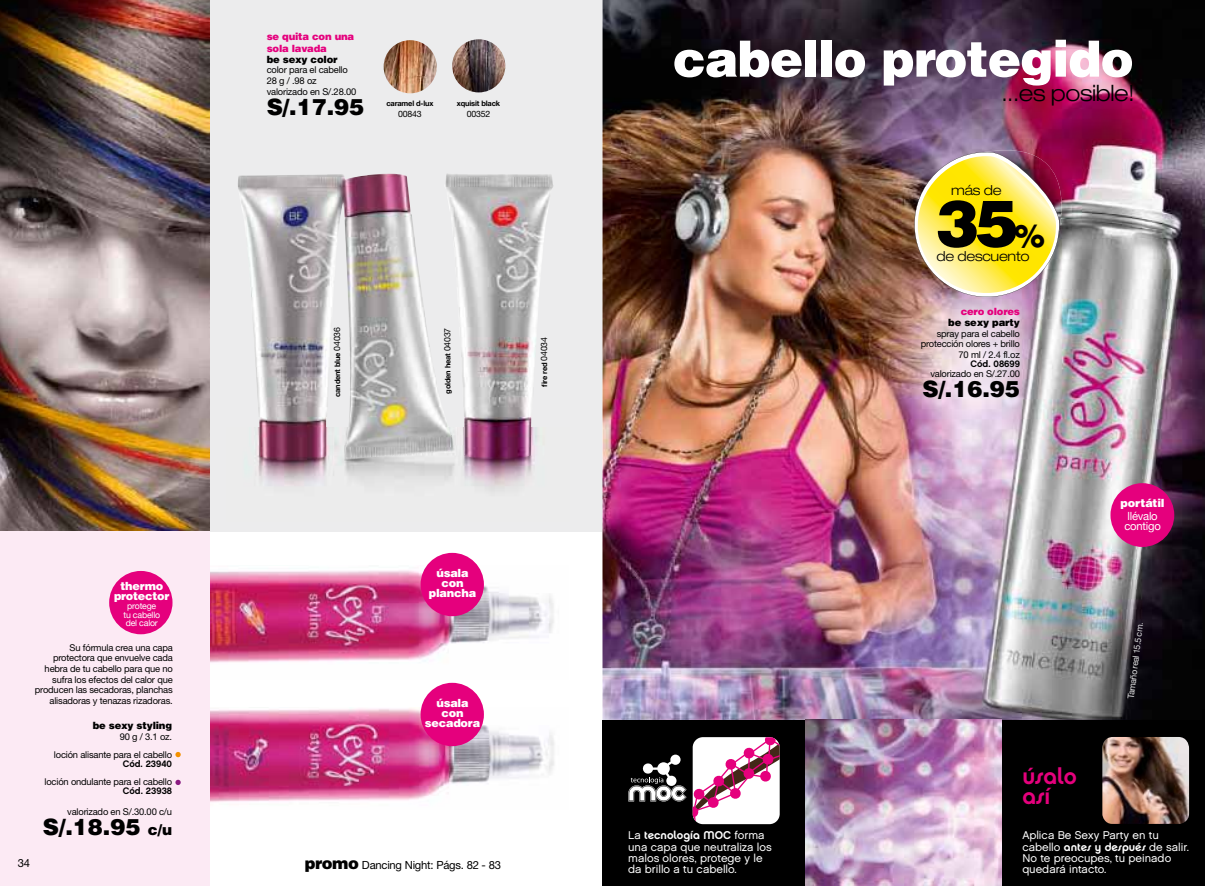
<style>
.page{position:relative;width:1205px;height:886px;background:#fff}
.page>*{position:absolute;margin:0;border:0;box-sizing:border-box;transform-origin:0 0}
.t1{font:900 65px "Helvetica LT Std";color:#000}
.t2{font:900 50px "Helvetica LT Std";letter-spacing:-.02em;color:#fff}
.t3{font:900 22.5px "Helvetica LT Std";color:#000}
.t4{font:300 expanded 22.5px "Helvetica Neue";letter-spacing:-.02em;color:#000}
.t5{font:22.5px/19.5px "Chalet New York Nineteen Seventy";color:#e5007d}
.t6{font:300 expanded 13.75px "Helvetica Neue";letter-spacing:-.02em;color:#000}
.t7{font:11.25px/11.2px "Chalet London Nineteen Sixty";color:#fff}
.t8{font:900 11.25px/10px "Helvetica LT Std";letter-spacing:-.02em;color:#fff;text-align:center}
.t9{font:11.25px "Helvetica Neue";letter-spacing:-.02em;color:#000}
.t10{font:11.25px "Helvetica Neue";letter-spacing:-.02em;color:#fff}
.t11{font:900 10px/11.2px "Helvetica LT Std";letter-spacing:-.02em;color:#000;text-align:right}
.t12{font:900 10px/11.2px "Helvetica LT Std";letter-spacing:-.02em;color:#e5007d}
.t13{font:9.38px/10.6px "Helvetica Neue";letter-spacing:-.02em;color:#000;text-align:right}
.t14{font:8.75px/8.8px "Helvetica Neue";letter-spacing:-.02em;color:#fff;text-align:center}
.t15{font:8.75px "Helvetica Neue";color:#dfdfe0}
.t16{font:8.75px "Helvetica Neue";letter-spacing:-.02em;color:#000}
.t17{font:700 7.5px "Helvetica Neue";letter-spacing:-.02em;color:#000}
.s1{color:#000}
.s2{font-family:"Chalet New York Nineteen Sixty"}
.s3{font-size:15px}
.s4{font-weight:400;font-size:8.75px}
.s5{font-family:"Helvetica LT Std";font-weight:900;font-size:16.25px}
.s6{font-size:30px}
.s7{color:#e5007d}
.s8{font-family:"Helvetica Neue";font-weight:400}
.s9{font-family:"Chalet New York Nineteen Seventy"}
</style>
<div class="page">
<img style="left:602px;top:0;width:603px;height:886px">
<img style="left:209px;top:707px;width:345px;height:102px">
<img style="left:209px;top:565px;width:345px;height:114px">
<div style="left:203px;top:0;width:399px;height:531px;background:#ececed"></div>
<div style="left:0;top:531px;width:209px;height:355px;background:#fceaf4"></div>
<img style="left:981px;top:150px;width:83px;height:81px">
<img style="left:907px;top:151px;width:153px;height:153px">
<div style="left:602px;top:720px;width:203px;height:166px;background:#000"></div>
<svg style="left:693px;top:737px;width:87px;height:87px;background:#e4bccf"></svg>
<div style="left:1002px;top:720px;width:203px;height:166px;background:#000"></div>
<img style="left:1102px;top:737px;width:87px;height:87px">
<svg style="left:175px;top:752px;width:6px;height:5px"></svg>
<svg style="left:175px;top:780px;width:6px;height:5px"></svg>
<img style="left:806px;top:720px;width:196px;height:166px">
<div style="left:420px;top:553px;width:64px;height:63px;background:#e5007d;border-radius:50%"></div>
<div style="left:109px;top:571px;width:63px;height:63px;background:#e5007d;border-radius:50%"></div>
<div style="left:420px;top:683px;width:64px;height:63px;background:#e5007d;border-radius:50%"></div>
<div style="left:1110px;top:483px;width:64px;height:64px;background:#e5007d;border-radius:50%"></div>
<img style="left:258px;top:461px;width:275px;height:30px">
<img style="left:238px;top:173px;width:315px;height:288px">
<img style="left:0;top:0;width:209px;height:531px">
<svg style="left:628px;top:754px;width:58px;height:47px"></svg>
<img style="left:384px;top:40px;width:53px;height:53px;border-radius:27px">
<img style="left:452px;top:39px;width:53px;height:53px;border-radius:27px">
<p class="t12" style="left:267px;top:31px;width:89px">se quita con una sola lavada<br><span class="s1">be sexy color</span></p>
<p class="t13" style="left:267px;top:65px;width:91px;text-align:left">color para el cabello<br>28 g / .98 oz valorizado en S/.28.00</p>
<p class="t3" style="left:267px;top:92px;width:99px">S/.17.95</p>
<p class="t17" style="left:386px;top:99px;width:49px">caramel d-lux</p>
<p class="t16" style="left:398px;top:108px;width:25px">00843</p>
<p class="t17" style="left:457px;top:99px;width:45px">xquisit black</p>
<p class="t16" style="left:467px;top:108px;width:25px">00352</p>
<p class="t8" style="left:114px;top:581px;width:57px">thermo protector</p>
<p class="t14" style="left:123px;top:601px;width:38px">protege tu cabello del calor</p>
<p class="t13" style="left:35px;top:642px;width:139px">Su fórmula crea una capa protectora que envuelve cada hebra de tu cabello para que no sufra los efectos del calor que producen las secadoras, planchas alisadoras y tenazas rizadoras.</p>
<p class="t11" style="left:93px;top:720px;width:81px">be sexy styling</p>
<p class="t13" style="left:120px;top:731px;width:54px">90 g / 3.1 oz.</p>
<p class="t13" style="left:54px;top:750px;width:120px;line-height:8.8px">loción alisante para el cabello<br><span class="s2">Cód. 23940</span></p>
<p class="t13" style="left:45px;top:777px;width:129px;line-height:8.8px">loción ondulante para el cabello<br><span class="s2">Cód. 23938</span></p>
<p class="t13" style="left:67px;top:806px;width:106px">valorizado en S/.30.00 c/u</p>
<p class="t3" style="left:43px;top:812px;width:131px">S/.18.95 <span class="s3">c/u</span></p>
<p class="t17" style="left:333px;top:397px;width:71px;rotate:-90deg">candent blue <span class="s4">04036</span></p>
<p class="t17" style="left:540px;top:387px;width:51px;rotate:-90deg">fire red <span class="s4">04034</span></p>
<p class="t17" style="left:443px;top:394px;width:68px;rotate:-90deg">golden heat <span class="s4">04037</span></p>
<p class="t8" style="left:429px;top:567px;width:49px">úsala con plancha</p>
<p class="t8" style="left:425px;top:697px;width:57px">úsala con secadora</p>
<p class="t9" style="left:18px;top:856px;width:14px">34</p>
<p class="t9" style="left:305px;top:858px;width:198px"><span class="s5">promo</span> Dancing Night: Págs. 82 - 83</p>
<p class="t2" style="left:673px;top:26px;width:462px">cabello protegido</p>
<p class="t4" style="left:1001px;top:79px;width:135px">...es posible!</p>
<p class="t6" style="left:951px;top:182px;width:52px">más de</p>
<p class="t1" style="left:935px;top:181px;width:110px">35<span class="s6">%</span></p>
<p class="t6" style="left:936px;top:248px;width:95px">de descuento</p>
<p class="t11" style="left:948px;top:305px;width:73px"><span class="s7">cero olores </span>be sexy party</p>
<p class="t13" style="left:921px;top:328px;width:101px">spray para el cabello protección olores + brillo<br>70 ml / 2.4 fl.oz</p>
<p class="t13" style="left:930px;top:358px;width:91px"><span class="s2">Cód. 08699 </span>valorizado en S/.27.00</p>
<p class="t3" style="left:922px;top:375px;width:99px">S/.16.95</p>
<p class="t5" style="left:1022px;top:766px;width:56px">úsalo así</p>
<p class="t8" style="left:1120px;top:497px;width:46px;line-height:12.5px">portátil <span class="s8">llévalo</span></p>
<p class="t10" style="left:1124px;top:519px;width:38px">contigo</p>
<p class="t15" style="left:1125px;top:698px;width:78px;rotate:-83deg">Tamaño real 15.5 cm.</p>
<p class="t7" style="left:628px;top:830px;width:145px">La <span class="s9">tecnología MOC</span> forma una capa que neutraliza los malos olores, protege y le da brillo a tu cabello.</p>
<p class="t7" style="left:1022px;top:830px;width:168px">Aplica Be Sexy Party en tu cabello <span class="s9">antes y después</span> de salir.<br>No te preocupes, tu peinado quedará intacto.</p>
</div>
